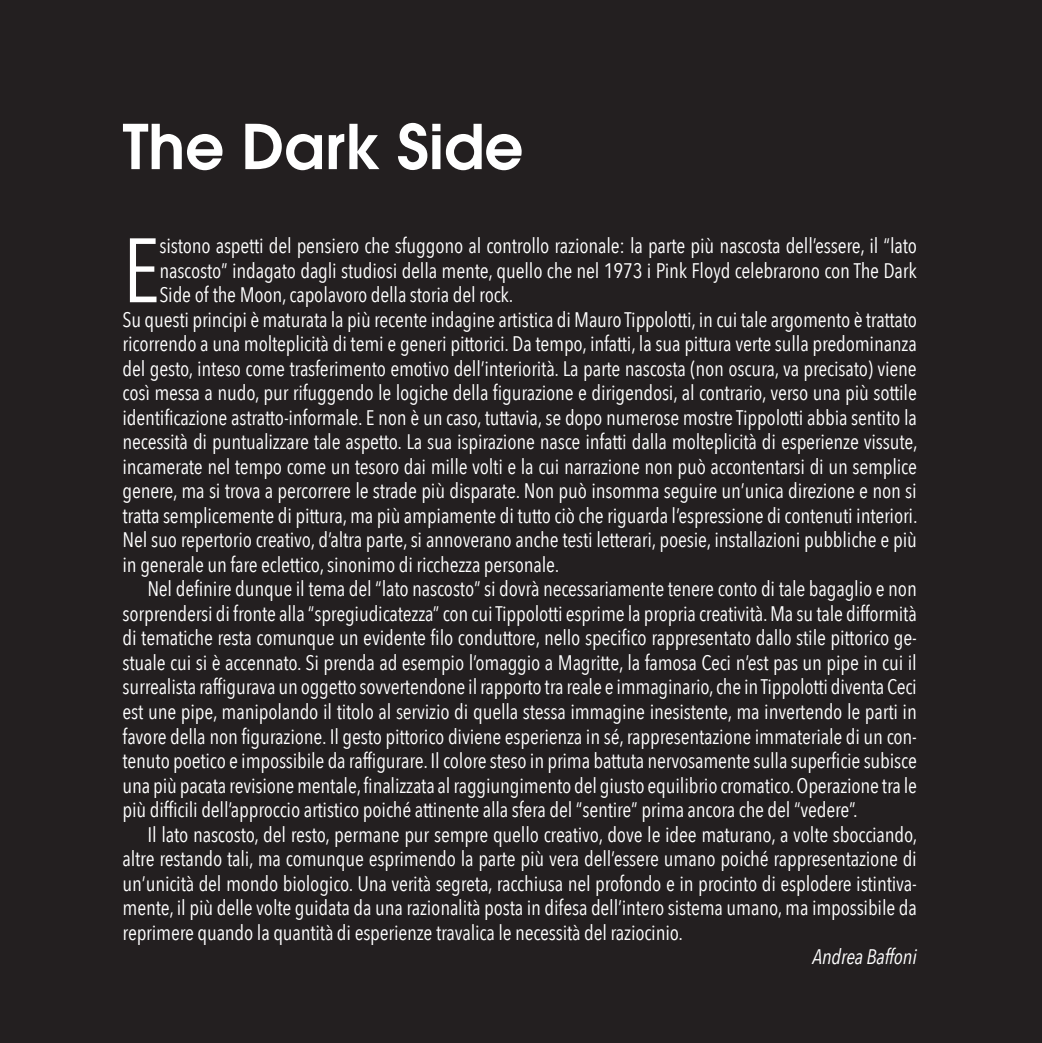
<style>
.page{position:relative;width:1042px;height:1043px;background:#fff}
.page>*{position:absolute;margin:0;border:0;box-sizing:border-box;transform-origin:0 0}
.t1{font:90.12px "Avenir Next Condensed";color:#fff}
.t2{font:600 61.25px "Avant Garde LT";color:#fff}
.t3{font:21px "Avenir Next Condensed";letter-spacing:-.01em;color:#fff}
.t4{font:italic 21px "Avenir Next Condensed";letter-spacing:-.01em;color:#fff}
</style>
<div class="page">
<div style="left:0;top:0;width:1041px;height:1042px;background:#231f20"></div>
<h2 class="t2" style="left:122px;top:107px;width:402px">The Dark Side</h2>
<h1 class="t1" style="left:122px;top:212px;width:39px">E</h1>
<p class="t3" style="left:159px;top:232px;width:759px">sistono aspetti del pensiero che sfuggono al controllo razionale: la parte più nascosta dell’essere, il “lato</p>
<p class="t3" style="left:159px;top:257px;width:758px">nascosto” indagato dagli studiosi della mente, quello che nel 1973 i Pink Floyd celebrarono con The Dark</p>
<p class="t3" style="left:159px;top:281px;width:355px">Side of the Moon, capolavoro della storia del rock.</p>
<p class="t3" style="left:122px;top:306px;width:795px">Su questi principi è maturata la più recente indagine artistica di Mauro Tippolotti, in cui tale argomento è trattato</p>
<p class="t3" style="left:122px;top:330px;width:795px">ricorrendo a una molteplicità di temi e generi pittorici. Da tempo, infatti, la sua pittura verte sulla predominanza</p>
<p class="t3" style="left:122px;top:355px;width:795px">del gesto, inteso come trasferimento emotivo dell’interiorità. La parte nascosta (non oscura, va precisato) viene</p>
<p class="t3" style="left:122px;top:379px;width:795px">così messa a nudo, pur rifuggendo le logiche della figurazione e dirigendosi, al contrario, verso una più sottile</p>
<p class="t3" style="left:122px;top:404px;width:795px">identificazione astratto-informale. E non è un caso, tuttavia, se dopo numerose mostre Tippolotti abbia sentito la</p>
<p class="t3" style="left:122px;top:428px;width:796px">necessità di puntualizzare tale aspetto. La sua ispirazione nasce infatti dalla molteplicità di esperienze vissute,</p>
<p class="t3" style="left:122px;top:453px;width:795px">incamerate nel tempo come un tesoro dai mille volti e la cui narrazione non può accontentarsi di un semplice</p>
<p class="t3" style="left:122px;top:477px;width:795px">genere, ma si trova a percorrere le strade più disparate. Non può insomma seguire un’unica direzione e non si</p>
<p class="t3" style="left:122px;top:502px;width:796px">tratta semplicemente di pittura, ma più ampiamente di tutto ciò che riguarda l’espressione di contenuti interiori.</p>
<p class="t3" style="left:122px;top:526px;width:795px">Nel suo repertorio creativo, d’altra parte, si annoverano anche testi letterari, poesie, installazioni pubbliche e più</p>
<p class="t3" style="left:122px;top:551px;width:438px">in generale un fare eclettico, sinonimo di ricchezza personale.</p>
<p class="t3" style="left:147px;top:575px;width:770px">Nel definire dunque il tema del “lato nascosto” si dovrà necessariamente tenere conto di tale bagaglio e non</p>
<p class="t3" style="left:122px;top:600px;width:795px">sorprendersi di fronte alla “spregiudicatezza” con cui Tippolotti esprime la propria creatività. Ma su tale difformità</p>
<p class="t3" style="left:122px;top:624px;width:795px">di tematiche resta comunque un evidente filo conduttore, nello specifico rappresentato dallo stile pittorico ge-</p>
<p class="t3" style="left:122px;top:649px;width:795px">stuale cui si è accennato. Si prenda ad esempio l’omaggio a Magritte, la famosa Ceci n’est pas un pipe in cui il</p>
<p class="t3" style="left:122px;top:673px;width:795px">surrealista raffigurava un oggetto sovvertendone il rapporto tra reale e immaginario, che in Tippolotti diventa Ceci</p>
<p class="t3" style="left:122px;top:698px;width:795px">est une pipe, manipolando il titolo al servizio di quella stessa immagine inesistente, ma invertendo le parti in</p>
<p class="t3" style="left:122px;top:722px;width:795px">favore della non figurazione. Il gesto pittorico diviene esperienza in sé, rappresentazione immateriale di un con-</p>
<p class="t3" style="left:122px;top:747px;width:795px">tenuto poetico e impossibile da raffigurare. Il colore steso in prima battuta nervosamente sulla superficie subisce</p>
<p class="t3" style="left:122px;top:771px;width:795px">una più pacata revisione mentale, finalizzata al raggiungimento del giusto equilibrio cromatico. Operazione tra le</p>
<p class="t3" style="left:122px;top:796px;width:736px">più difficili dell’approccio artistico poiché attinente alla sfera del “sentire” prima ancora che del “vedere”.</p>
<p class="t3" style="left:147px;top:820px;width:771px">Il lato nascosto, del resto, permane pur sempre quello creativo, dove le idee maturano, a volte sbocciando,</p>
<p class="t3" style="left:122px;top:845px;width:795px">altre restando tali, ma comunque esprimendo la parte più vera dell’essere umano poiché rappresentazione di</p>
<p class="t3" style="left:122px;top:869px;width:795px">un’unicità del mondo biologico. Una verità segreta, racchiusa nel profondo e in procinto di esplodere istintiva-</p>
<p class="t3" style="left:122px;top:894px;width:795px">mente, il più delle volte guidata da una razionalità posta in difesa dell’intero sistema umano, ma impossibile da</p>
<p class="t3" style="left:122px;top:918px;width:562px">reprimere quando la quantità di esperienze travalica le necessità del raziocinio.</p>
<p class="t4" style="left:812px;top:943px;width:106px">Andrea Baffoni</p>
</div>
